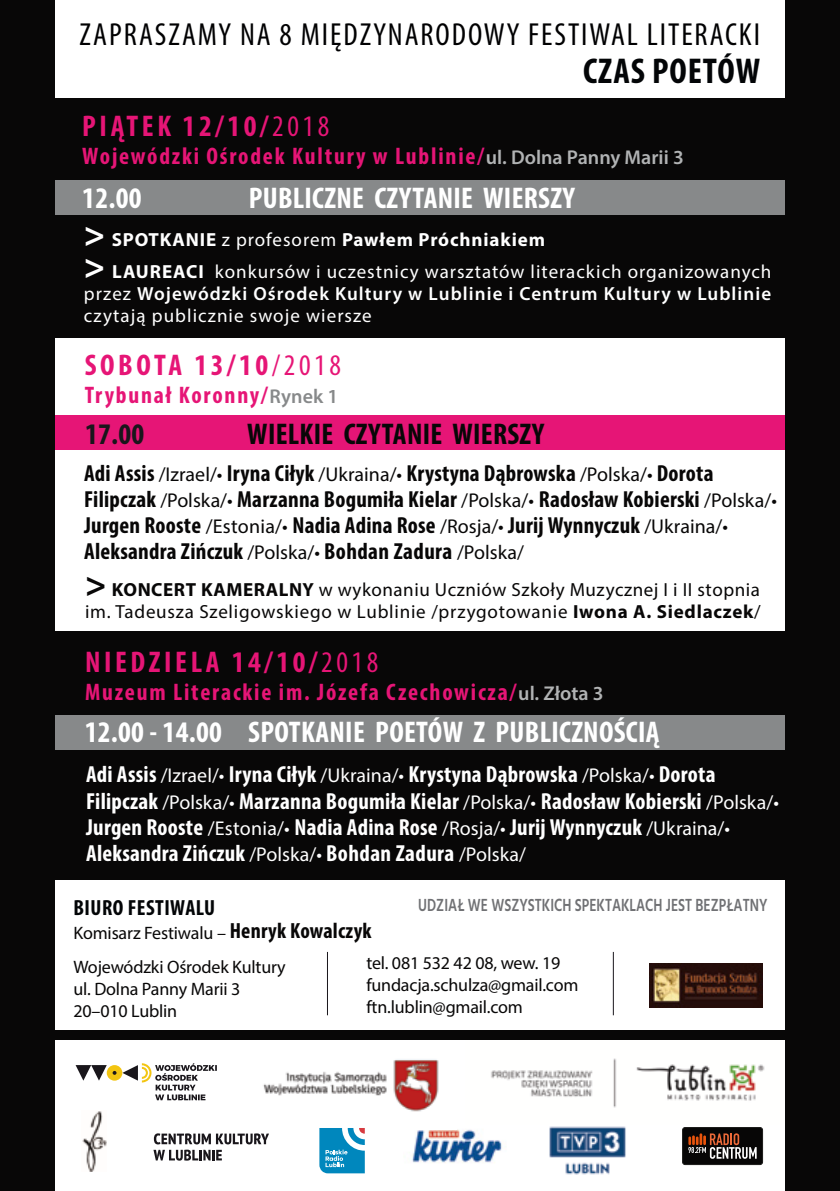
<style>
.page{position:relative;width:840px;height:1191px;background:#fff}
.page>*{position:absolute;margin:0;border:0;box-sizing:border-box;transform-origin:0 0}
.t1{font:700 condensed 36px "Myriad Pro";letter-spacing:.025em;color:#030507}
.t2{font:condensed 32px "Myriad Pro";letter-spacing:.06em;color:#010102}
.t3{font:700 condensed 30px "Myriad Pro";letter-spacing:.01em;color:#fff}
.t4{font:700 condensed 30px "Myriad Pro";letter-spacing:.12em;color:#e61576}
.t5{font:700 condensed 30px "Myriad Pro";letter-spacing:.01em;color:#080707}
.t6{font:700 condensed 30px "Myriad Pro";color:#19161b}
.t7{font:700 condensed 24px "Myriad Pro";letter-spacing:.075em;color:#e61576}
.t8{font:700 condensed 23.2px/26px "Myriad Pro";letter-spacing:.01em;color:#080707}
.t9{font:700 condensed 23.2px/26px "Myriad Pro";letter-spacing:.01em;color:#fff}
.t10{font:700 condensed 22px "Myriad Pro";letter-spacing:.02em;color:#030507}
.t11{font:19px/22px "Myriad Pro";letter-spacing:.035em;color:#080707}
.t12{font:19px/32px "Myriad Pro";letter-spacing:.05em;color:#fff}
.t13{font:600 19px/22px "Myriad Pro";letter-spacing:.055em;color:#fff}
.t14{font:18px/22px "Myriad Pro";letter-spacing:-.01em;color:#080707}
.t15{font:600 18px "Hind";color:#707174;scale:.75 1}
.s1{font-weight:400}
.s2{color:#e7167c}
.s3{font-weight:600;font-stretch:normal;font-size:20px;color:#b1b3b4}
.s4{font-weight:700;font-size:36px}
.s5{font-weight:700}
.s6{font-weight:600;font-stretch:normal;font-size:20px;color:#87898a}
.s7{font-weight:400;font-stretch:normal;font-size:20px}
.s8{font-weight:700;font-stretch:condensed;font-size:22px}
</style>
<div class="page">
<div style="left:0;top:416px;width:839px;height:34px;background:#e61576"></div>
<div style="left:0;top:99px;width:839px;height:239px;background:#080707"></div>
<div style="left:0;top:631px;width:839px;height:248px;background:#080707"></div>
<div style="left:0;top:180px;width:839px;height:34px;background:#87898a"></div>
<div style="left:0;top:715px;width:839px;height:34px;background:#87898a"></div>
<img style="left:412px;top:1129px;width:90px;height:34px">
<div style="left:682px;top:1127px;width:80px;height:37px;background:#070606;border-radius:3px"></div>
<div style="left:682px;top:1127px;width:80px;height:37px;border:1px solid #1b1b19;border-radius:3px"></div>
<svg style="left:688px;top:1133px;width:68px;height:25px"></svg>
<img style="left:549px;top:1126px;width:77px;height:49px">
<img style="left:263px;top:1059px;width:176px;height:70px">
<div style="left:107px;top:1065px;width:15px;height:15px;background:#f3c511;border-radius:50%"></div>
<svg style="left:76px;top:1065px;width:40px;height:15px"></svg>
<svg style="left:122px;top:1063px;width:95px;height:37px"></svg>
<svg style="left:319px;top:1128px;width:45px;height:45px;background:#369ec9"></svg>
<img style="left:491px;top:1058px;width:274px;height:50px">
<div style="left:34px;top:1030px;width:765px;height:9px;background:#080707"></div>
<img style="left:649px;top:963px;width:113px;height:44px">
<hr style="left:612px;top:952px;width:1px;height:63px;background:#19161b">
<hr style="left:327px;top:952px;width:1px;height:63px;background:#19161b">
<img style="left:82px;top:1111px;width:25px;height:60px">
<svg style="left:153px;top:1133px;width:116px;height:27px"></svg>
<div style="left:0;top:0;width:55px;height:1191px;background:#080707"></div>
<div style="left:784px;top:0;width:55px;height:1191px;background:#080707"></div>
<h2 class="t2" style="left:79px;top:15px;width:681px">ZAPRASZAMY NA 8 MIĘDZYNARODOWY FESTIWAL LITERACKI</h2>
<h1 class="t1" style="left:582px;top:49px;width:178px">CZAS POETÓW</h1>
<p class="t4" style="left:82px;top:107px;width:248px">PIĄTEK 12/10/<span class="s1">2018</span></p>
<p class="t7" style="left:82px;top:141px;width:602px">Wojewódzki Ośrodek Kultury w Lublinie<span class="s2">/</span><span class="s3">ul. Dolna Panny Marii 3</span></p>
<p class="t3" style="left:82px;top:179px;width:61px">12.00</p>
<p class="t3" style="left:248px;top:179px;width:328px">PUBLICZNE CZYTANIE WIERSZY</p>
<p class="t12" style="left:84px;top:223px;width:688px"><span class="s4">&gt;</span> <span class="s5">SPOTKANIE</span> z profesorem <span class="s5">Pawłem Próchniakiem<br></span><span class="s4">&gt;</span> <span class="s5">LAUREACI</span> konkursów i uczestnicy warsztatów literackich organizowanych</p>
<p class="t13" style="left:84px;top:282px;width:688px"><span class="s1">przez</span> Wojewódzki Ośrodek Kultury w Lublinie i Centrum Kultury w Lublinie <span class="s1">czytają publicznie swoje wiersze</span></p>
<p class="t4" style="left:85px;top:346px;width:257px">SOBOTA 13/10<span class="s1">/2018</span></p>
<p class="t7" style="left:85px;top:380px;width:255px">Trybunał Koronny/<span class="s6">Rynek 1</span></p>
<p class="t6" style="left:85px;top:415px;width:61px">17.00</p>
<p class="t5" style="left:247px;top:415px;width:298px">WIELKIE CZYTANIE WIERSZY</p>
<p class="t8" style="left:84px;top:460px;width:694px">Adi Assis <span class="s7">/Izrael/•</span> Iryna Ciłyk <span class="s7">/Ukraina/•</span> Krystyna Dąbrowska <span class="s7">/Polska/•</span> Dorota Filipczak <span class="s7">/Polska/•</span> Marzanna Bogumiła Kielar <span class="s7">/Polska/•</span> Radosław Kobierski <span class="s7">/Polska/• </span>Jurgen Rooste <span class="s7">/Estonia/•</span> Nadia Adina Rose <span class="s7">/Rosja/•</span> Jurij Wynnyczuk <span class="s7">/Ukraina/• </span>Aleksandra Zińczuk <span class="s7">/Polska/•</span> Bohdan Zadura <span class="s7">/Polska/</span></p>
<p class="t11" style="left:85px;top:578px;width:676px"><span class="s4">&gt;</span> <span class="s5">KONCERT KAMERALNY</span> w wykonaniu Uczniów Szkoły Muzycznej I i II stopnia im. Tadeusza Szeligowskiego w Lublinie /przygotowanie <span class="s5">Iwona A. Siedlaczek</span>/</p>
<p class="t4" style="left:85px;top:643px;width:295px">NIEDZIELA 14/10/<span class="s1">2018</span></p>
<p class="t7" style="left:85px;top:676px;width:519px">Muzeum Literackie im. Józefa Czechowicza/<span class="s3">ul. Złota 3</span></p>
<p class="t3" style="left:85px;top:713px;width:576px">12.00 - 14.00 SPOTKANIE POETÓW Z PUBLICZNOŚCIĄ</p>
<p class="t9" style="left:86px;top:761px;width:694px">Adi Assis <span class="s7">/Izrael/•</span> Iryna Ciłyk <span class="s7">/Ukraina/•</span> Krystyna Dąbrowska <span class="s7">/Polska/•</span> Dorota Filipczak <span class="s7">/Polska/•</span> Marzanna Bogumiła Kielar <span class="s7">/Polska/•</span> Radosław Kobierski <span class="s7">/Polska/• </span>Jurgen Rooste <span class="s7">/Estonia/•</span> Nadia Adina Rose <span class="s7">/Rosja/•</span> Jurij Wynnyczuk <span class="s7">/Ukraina/• </span>Aleksandra Zińczuk <span class="s7">/Polska/•</span> Bohdan Zadura <span class="s7">/Polska/</span></p>
<p class="t15" style="left:418px;top:892px;width:467px">UDZIAŁ WE WSZYSTKICH SPEKTAKLACH JEST BEZPŁATNY</p>
<p class="t10" style="left:73px;top:893px;width:143px">BIURO FESTIWALU</p>
<p class="t14" style="left:73px;top:915px;width:299px;line-height:34px">Komisarz Festiwalu – <span class="s8">Henryk Kowalczyk<br></span>Wojewódzki Ośrodek Kultury</p>
<p class="t14" style="left:73px;top:977px;width:168px">ul. Dolna Panny Marii 3<br>20–010 Lublin</p>
<p class="t14" style="left:366px;top:951px;width:213px">tel. 081 532 42 08, wew. 19 fundacja.schulza@gmail.com ftn.lublin@gmail.com</p>
</div>
